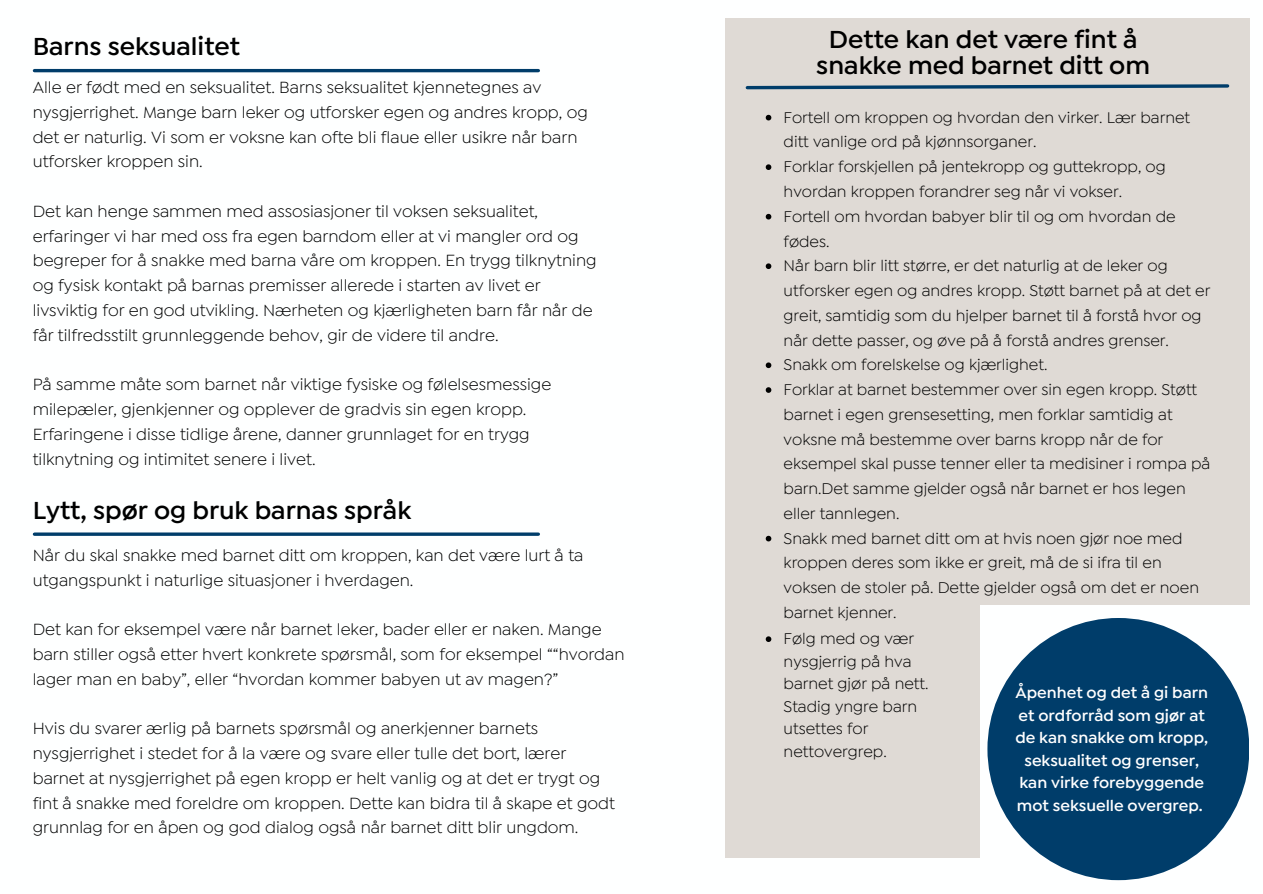
<style>
.page{position:relative;width:1263px;height:894px;background:#fff}
.page>*{position:absolute;margin:0;border:0;box-sizing:border-box;transform-origin:0 0}
.t1{font:600 26.25px/26.2px "Isidora Sans";color:#000;text-align:center}
.t2{font:17.25px/24.8px "Isidora Sans";color:#000}
.t3{font:16.5px/24.8px "Isidora Sans";color:#000}
.t4{font:600 16.5px/22.5px "Isidora Sans";color:#fff;text-align:center}
</style>
<div class="page">
<hr style="left:34px;top:69px;width:504px;height:3px;background:#003d6a">
<div style="left:987px;top:617px;width:262px;height:262px;background:#003d6a;border-radius:50%"></div>
<div style="left:725px;top:19px;width:524px;height:585px;background:#dfdad5"></div>
<div style="left:725px;top:547px;width:254px;height:310px;background:#dfdad5"></div>
<svg style="left:745px;top:84px;width:485px;height:6px"></svg>
<hr style="left:34px;top:532px;width:504px;height:3px;background:#003d6a">
<svg style="left:766px;top:115px;width:5px;height:5px"></svg>
<svg style="left:766px;top:164px;width:5px;height:6px"></svg>
<svg style="left:766px;top:214px;width:5px;height:5px"></svg>
<svg style="left:766px;top:263px;width:5px;height:6px"></svg>
<svg style="left:766px;top:362px;width:5px;height:6px"></svg>
<svg style="left:766px;top:387px;width:5px;height:6px"></svg>
<svg style="left:766px;top:535px;width:5px;height:6px"></svg>
<svg style="left:766px;top:636px;width:5px;height:5px"></svg>
<p class="t1" style="left:33px;top:30px;width:209px">Barns seksualitet</p>
<p class="t2" style="left:33px;top:73px;width:510px">Alle er født med en seksualitet. Barns seksualitet kjennetegnes av</p>
<p class="t2" style="left:33px;top:98px;width:557px">nysgjerrighet. Mange barn leker og utforsker egen og andres kropp, og</p>
<p class="t2" style="left:33px;top:122px;width:546px">det er naturlig. Vi som er voksne kan ofte bli flaue eller usikre når barn</p>
<p class="t2" style="left:33px;top:147px;width:172px">utforsker kroppen sin.</p>
<p class="t2" style="left:33px;top:197px;width:565px">Det kan henge sammen med assosiasjoner til voksen seksualitet, erfaringer vi har med oss fra egen barndom eller at vi mangler ord og begreper for å snakke med barna våre om kroppen. En trygg tilknytning og fysisk kontakt på barnas premisser allerede i starten av livet er livsviktig for en god utvikling. Nærheten og kjærligheten barn får når de får tilfredsstilt grunnleggende behov, gir de videre til andre.</p>
<p class="t2" style="left:33px;top:370px;width:520px">På samme måte som barnet når viktige fysiske og følelsesmessige milepæler, gjenkjenner og opplever de gradvis sin egen kropp.</p>
<p class="t2" style="left:33px;top:419px;width:498px">Erfaringene i disse tidlige årene, danner grunnlaget for en trygg</p>
<p class="t2" style="left:33px;top:444px;width:284px">tilknytning og intimitet senere i livet.</p>
<p class="t1" style="left:33px;top:493px;width:380px">Lytt, spør og bruk barnas språk</p>
<p class="t2" style="left:33px;top:540px;width:552px">Når du skal snakke med barnet ditt om kroppen, kan det være lurt å ta</p>
<p class="t2" style="left:33px;top:565px;width:382px">utgangspunkt i naturlige situasjoner i hverdagen.</p>
<p class="t2" style="left:33px;top:615px;width:593px">Det kan for eksempel være når barnet leker, bader eller er naken. Mange barn stiller også etter hvert konkrete spørsmål, som for eksempel ““hvordan lager man en baby”, eller “hvordan kommer babyen ut av magen?”</p>
<p class="t2" style="left:33px;top:714px;width:535px">Hvis du svarer ærlig på barnets spørsmål og anerkjenner barnets nysgjerrighet i stedet for å la være og svare eller tulle det bort, lærer</p>
<p class="t2" style="left:33px;top:763px;width:569px">barnet at nysgjerrighet på egen kropp er helt vanlig og at det er trygt og</p>
<p class="t2" style="left:33px;top:788px;width:584px">fint å snakke med foreldre om kroppen. Dette kan bidra til å skape et godt</p>
<p class="t2" style="left:33px;top:812px;width:547px">grunnlag for en åpen og god dialog også når barnet ditt blir ungdom.</p>
<p class="t1" style="left:816px;top:23px;width:335px">Dette kan det være fint å snakke med barnet ditt om</p>
<p class="t3" style="left:784px;top:103px;width:408px">Fortell om kroppen og hvordan den virker. Lær barnet ditt vanlige ord på kjønnsorganer.</p>
<p class="t3" style="left:784px;top:152px;width:384px">Forklar forskjellen på jentekropp og guttekropp, og hvordan kroppen forandrer seg når vi vokser.</p>
<p class="t3" style="left:784px;top:202px;width:394px">Fortell om hvordan babyer blir til og om hvordan de fødes.</p>
<p class="t3" style="left:784px;top:251px;width:428px">Når barn blir litt større, er det naturlig at de leker og utforsker egen og andres kropp. Støtt barnet på at det er greit, samtidig som du hjelper barnet til å forstå hvor og når dette passer, og øve på å forstå andres grenser.</p>
<p class="t3" style="left:784px;top:350px;width:265px">Snakk om forelskelse og kjærlighet.</p>
<p class="t3" style="left:784px;top:375px;width:428px">Forklar at barnet bestemmer over sin egen kropp. Støtt barnet i egen grensesetting, men forklar samtidig at voksne må bestemme over barns kropp når de for eksempel skal pusse tenner eller ta medisiner i rompa på barn.Det samme gjelder også når barnet er hos legen eller tannlegen.</p>
<p class="t3" style="left:784px;top:523px;width:417px">Snakk med barnet ditt om at hvis noen gjør noe med kroppen deres som ikke er greit, må de si ifra til en voksen de stoler på. Dette gjelder også om det er noen barnet kjenner.</p>
<p class="t3" style="left:784px;top:625px;width:146px;line-height:22.5px">Følg med og vær nysgjerrig på hva barnet gjør på nett.<br>Stadig yngre barn utsettes for nettovergrep.</p>
<p class="t4" style="left:1015px;top:679px;width:194px">Åpenhet og det å gi barn et ordforråd som gjør at de kan snakke om kropp, seksualitet og grenser, kan virke forebyggende mot seksuelle overgrep.</p>
</div>
